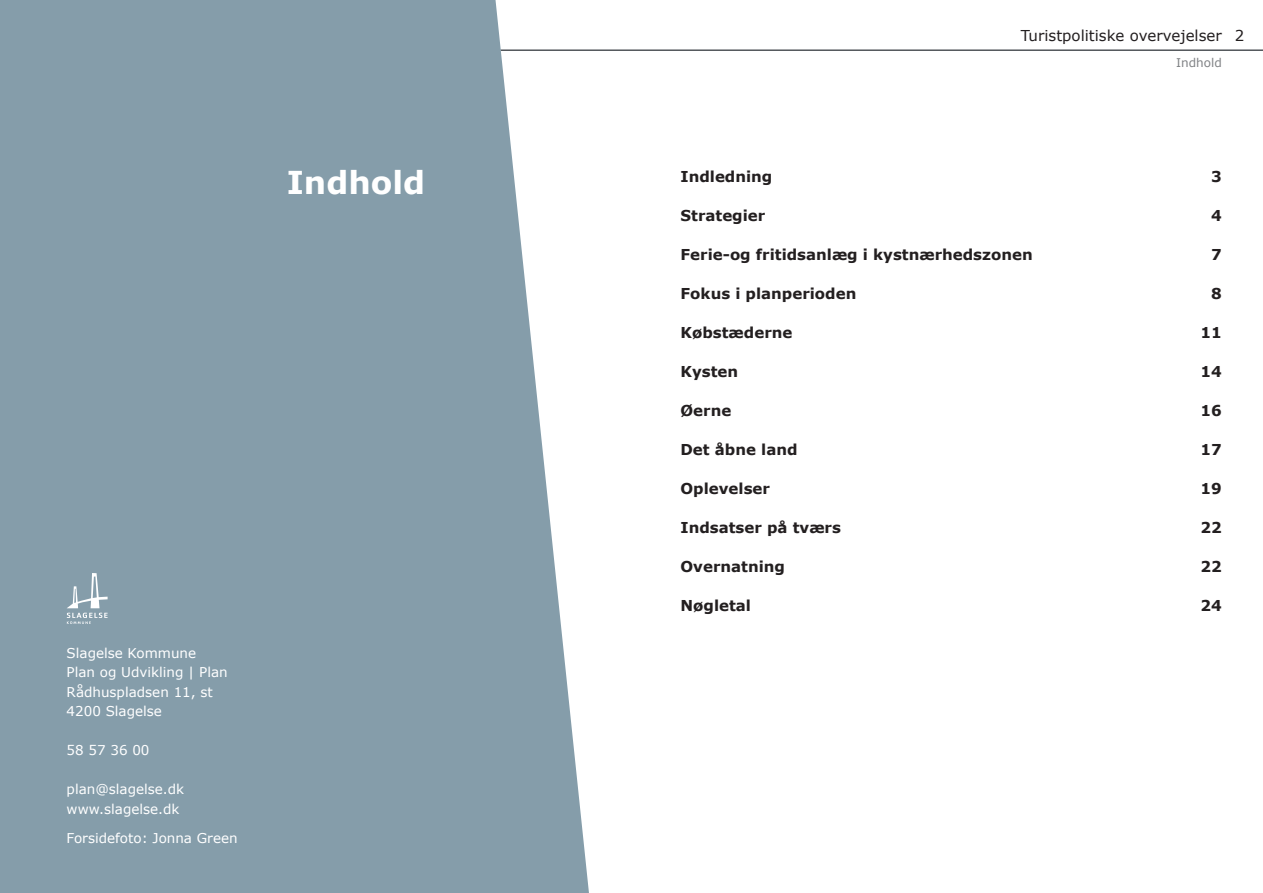
<style>
.page{position:relative;width:1263px;height:893px;background:#fff}
.page>*{position:absolute;margin:0;border:0;box-sizing:border-box;transform-origin:0 0}
.t1{font:700 31.5px "Verdana";color:#fff}
.t2{font:700 15px "Verdana";color:#231f20}
.t3{font:15px "Verdana";color:#231f20}
.t4{font:13.5px/19.5px "Verdana";color:#fff}
.t5{font:12px "Verdana";color:#808285}
</style>
<div class="page">
<hr style="left:0;top:49px;width:1263px;height:2px;background:#52565a">
<svg style="left:0;top:0;width:589px;height:893px;background:#8ea4b0"></svg>
<svg style="left:67px;top:573px;width:41px;height:51px;background:#9db0bb"></svg>
<h1 class="t1" style="left:287px;top:160px;width:140px">Indhold</h1>
<p class="t4" style="left:67px;top:643px;width:163px">Slagelse Kommune<br>Plan og Udvikling | Plan<br>Rådhuspladsen 11, st<br>4200 Slagelse</p>
<p class="t4" style="left:67px;top:740px;width:84px">58 57 36 00</p>
<p class="t4" style="left:67px;top:779px;width:119px">plan@slagelse.dk www.slagelse.dk</p>
<p class="t4" style="left:67px;top:828px;width:173px">Forsidefoto: Jonna Green</p>
<p class="t3" style="left:1021px;top:25px;width:225px">Turistpolitiske overvejelser 2</p>
<p class="t5" style="left:1176px;top:54px;width:47px">Indhold</p>
<p class="t2" style="left:680px;top:165px;width:93px">Indledning</p>
<p class="t2" style="left:1211px;top:165px;width:12px">3</p>
<p class="t2" style="left:680px;top:204px;width:86px">Strategier</p>
<p class="t2" style="left:1211px;top:204px;width:12px">4</p>
<p class="t2" style="left:680px;top:243px;width:354px">Ferie-og fritidsanlæg i kystnærhedszonen</p>
<p class="t2" style="left:1211px;top:243px;width:12px">7</p>
<p class="t2" style="left:680px;top:282px;width:177px">Fokus i planperioden</p>
<p class="t2" style="left:1211px;top:282px;width:12px">8</p>
<p class="t2" style="left:680px;top:321px;width:113px">Købstæderne</p>
<p class="t2" style="left:1200px;top:321px;width:23px">11</p>
<p class="t2" style="left:680px;top:360px;width:59px">Kysten</p>
<p class="t2" style="left:1200px;top:360px;width:23px">14</p>
<p class="t2" style="left:680px;top:399px;width:52px">Øerne</p>
<p class="t2" style="left:1200px;top:399px;width:23px">16</p>
<p class="t2" style="left:680px;top:438px;width:118px">Det åbne land</p>
<p class="t2" style="left:1200px;top:438px;width:23px">17</p>
<p class="t2" style="left:680px;top:477px;width:91px">Oplevelser</p>
<p class="t2" style="left:1200px;top:477px;width:23px">19</p>
<p class="t2" style="left:680px;top:516px;width:162px">Indsatser på tværs</p>
<p class="t2" style="left:1200px;top:516px;width:23px">22</p>
<p class="t2" style="left:680px;top:555px;width:106px">Overnatning</p>
<p class="t2" style="left:1200px;top:555px;width:23px">22</p>
<p class="t2" style="left:680px;top:594px;width:72px">Nøgletal</p>
<p class="t2" style="left:1200px;top:594px;width:23px">24</p>
</div>
